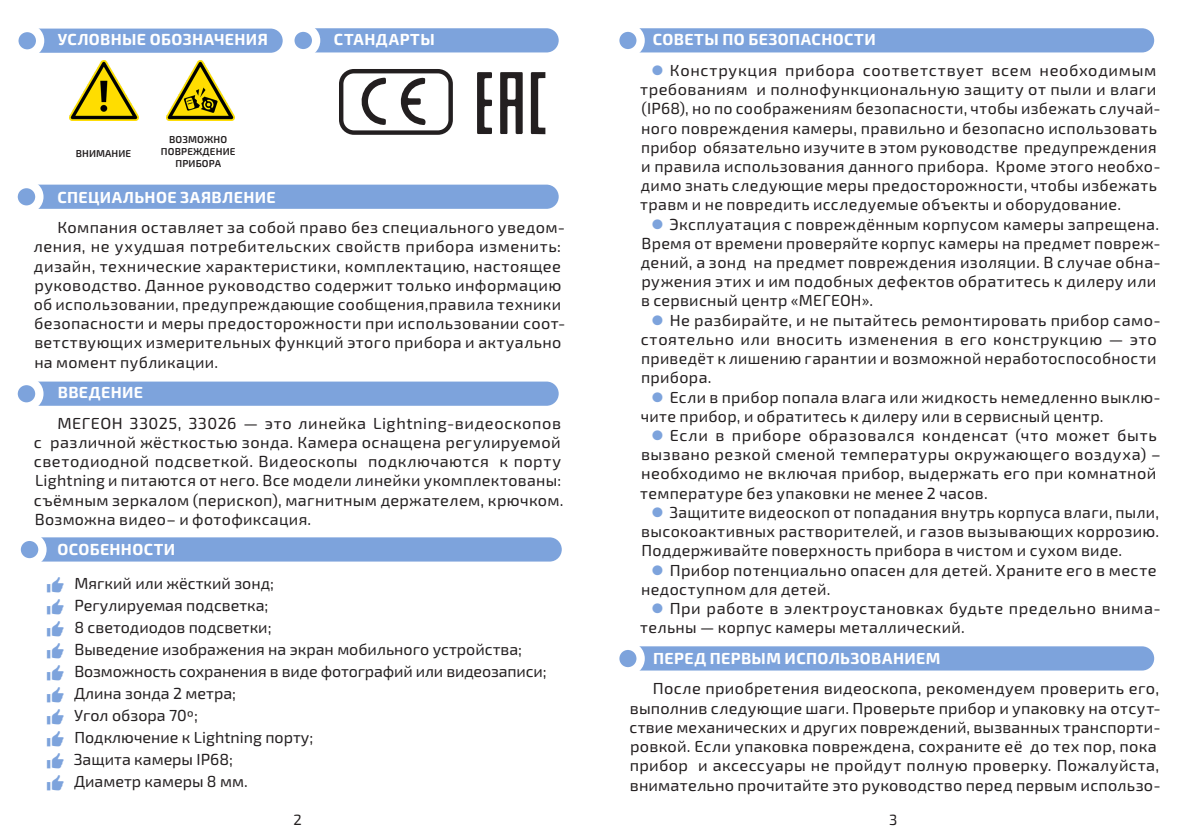
<style>
.page{position:relative;width:1191px;height:840px;background:#fff}
.page>*{position:absolute;margin:0;border:0;box-sizing:border-box;transform-origin:0 0}
.t1{font:16px/19.2px "Exo 2.0";letter-spacing:.02em;color:#231f20}
.t2{font:16px/22px "Exo 2.0";color:#231f20}
.t3{font:700 16px "Exo 2.0";letter-spacing:.02em;color:#fff}
.t4{font:16px/30.6px "Exo 2.0";letter-spacing:.045em;color:#231f20}
.t5{font:14.8px "Exo 2.0";color:#231f20}
.t6{font:600 10px/12px "Exo 2.0";letter-spacing:.015em;color:#231f20;text-align:center}
.s1{font-weight:700;color:#fff}
.s2{color:#7da3dc}
</style>
<div class="page">
<svg style="left:38px;top:184px;width:521px;height:25px;background:#81a6dd"></svg>
<svg style="left:14px;top:184px;width:25px;height:25px"></svg>
<div style="left:9px;top:180px;width:35px;height:34px;border:8px solid #fff;border-radius:50%"></div>
<svg style="left:39px;top:28px;width:244px;height:25px;background:#82a7dd"></svg>
<svg style="left:14px;top:28px;width:26px;height:25px"></svg>
<div style="left:10px;top:24px;width:34px;height:34px;border:8px solid #fff;border-radius:50%"></div>
<svg style="left:315px;top:28px;width:244px;height:25px;background:#82a7dd"></svg>
<div style="left:290px;top:28px;width:26px;height:25px;background:#7da3dc;border-radius:50%"></div>
<div style="left:286px;top:24px;width:34px;height:33px;border:8px solid #fff;border-radius:50%"></div>
<svg style="left:38px;top:381px;width:521px;height:25px;background:#81a6dd"></svg>
<svg style="left:14px;top:381px;width:25px;height:25px"></svg>
<div style="left:9px;top:376px;width:35px;height:34px;border:8px solid #fff;border-radius:50%"></div>
<svg style="left:42px;top:537px;width:520px;height:25px;background:#81a6dd"></svg>
<svg style="left:17px;top:536px;width:25px;height:26px"></svg>
<div style="left:13px;top:532px;width:34px;height:34px;border:8px solid #fff;border-radius:50%"></div>
<div style="left:339px;top:69px;width:114px;height:66px;border:4px solid #231f20;border-radius:13px"></div>
<svg style="left:531px;top:72px;width:14px;height:63px"></svg>
<svg style="left:500px;top:72px;width:23px;height:63px"></svg>
<svg style="left:477px;top:72px;width:15px;height:62px"></svg>
<svg style="left:400px;top:78px;width:26px;height:47px"></svg>
<svg style="left:361px;top:77px;width:25px;height:48px"></svg>
<img style="left:69px;top:60px;width:69px;height:60px">
<img style="left:166px;top:61px;width:69px;height:59px">
<svg style="left:640px;top:28px;width:515px;height:25px;background:#82a6dd"></svg>
<svg style="left:615px;top:28px;width:25px;height:25px"></svg>
<div style="left:611px;top:24px;width:34px;height:33px;border:8px solid #fff;border-radius:50%"></div>
<svg style="left:640px;top:646px;width:515px;height:25px;background:#81a6dd"></svg>
<svg style="left:615px;top:645px;width:25px;height:26px"></svg>
<div style="left:611px;top:641px;width:34px;height:34px;border:8px solid #fff;border-radius:50%"></div>
<p class="t3" style="left:58px;top:30px;width:212px">УСЛОВНЫЕ ОБОЗНАЧЕНИЯ</p>
<p class="t3" style="left:334px;top:30px;width:102px">СТАНДАРТЫ</p>
<p class="t6" style="left:76px;top:147px;width:57px">ВНИМАНИЕ</p>
<p class="t6" style="left:161px;top:133px;width:76px">ВОЗМОЖНО<br>ПОВРЕЖДЕНИЕ<br>ПРИБОРА</p>
<p class="t3" style="left:57px;top:187px;width:220px">СПЕЦИАЛЬНОЕ ЗАЯВЛЕНИЕ</p>
<p class="t1" style="left:34px;top:218px;width:533px;text-indent:24px">Компания оставляет за собой право без специального уведом&shy;ления, не ухудшая потребительских свойств прибора изменить: дизайн, технические характеристики, комплектацию, настоящее руководство. Данное руководство содержит только информацию об использовании, предупреждающие сообщения,правила техники безопасности и меры предосторожности при использовании соот&shy;ветствующих измерительных функций этого прибора и актуально на момент публикации.</p>
<p class="t3" style="left:58px;top:383px;width:87px">ВВЕДЕНИЕ</p>
<p class="t1" style="left:34px;top:413px;width:531px;text-indent:24px">МЕГЕОН 33025, 33026 — это линейка Lightning-видеоскопов с различной жёсткостью зонда. Камера оснащена регулируемой светодиодной подсветкой. Видеоскопы подключаются к порту Lightning и питаются от него. Все модели линейки укомплектованы: съёмным зеркалом (перископ), магнитным держателем, крючком.<br>Возможна видео– и фотофиксация.</p>
<p class="t3" style="left:57px;top:540px;width:119px">ОСОБЕННОСТИ</p>
<p class="t2" style="left:74px;top:572px;width:474px">Мягкий или жёсткий зонд;<br>Регулируемая подсветка;<br>8 светодиодов подсветки;<br>Выведение изображения на экран мобильного устройства;<br>Возможность сохранения в виде фотографий или видеозаписи;<br>Длина зонда 2 метра;<br>Угол обзора 70º;<br>Подключение к Lightning порту;<br>Защита камеры IP68;<br>Диаметр камеры 8 мм.</p>
<p class="t4" style="left:651px;top:25px;width:507px"><span class="s1">СОВЕТЫ ПО БЕЗОПАСНОСТИ<br></span><span class="s2">⚫</span> Конструкция прибора соответствует всем необходимым</p>
<p class="t1" style="left:640px;top:80px;width:522px">требованиям и полнофункциональную защиту от пыли и влаги (IP68), но по соображениям безопасности, чтобы избежать случай&shy;ного повреждения камеры, правильно и безопасно использовать прибор обязательно изучите в этом руководстве предупреждения и правила использования данного прибора. Кроме этого необхо&shy;димо знать следующие меры предосторожности, чтобы избежать травм и не повредить исследуемые объекты и оборудование.</p>
<p class="t1" style="left:641px;top:214px;width:521px;text-indent:10px"><span class="s2">⚫</span> Эксплуатация с повреждённым корпусом камеры запрещена.<br>Время от времени проверяйте корпус камеры на предмет повреж&shy;дений, а зонд на предмет повреждения изоляции. В случае обна&shy;ружения этих и им подобных дефектов обратитесь к дилеру или в сервисный центр «МЕГЕОН».</p>
<p class="t1" style="left:640px;top:310px;width:521px;text-indent:10px"><span class="s2">⚫</span> Не разбирайте, и не пытайтесь ремонтировать прибор само&shy;стоятельно или вносить изменения в его конструкцию — это приведёт к лишению гарантии и возможной неработоспособности прибора.</p>
<p class="t1" style="left:640px;top:387px;width:521px;text-indent:10px"><span class="s2">⚫</span> Если в прибор попала влага или жидкость немедленно выклю&shy;чите прибор, и обратитесь к дилеру или в сервисный центр.</p>
<p class="t1" style="left:640px;top:426px;width:522px;text-indent:11px"><span class="s2">⚫</span> Если в приборе образовался конденсат (что может быть вызвано резкой сменой температуры окружающего воздуха) – необходимо не включая прибор, выдержать его при комнатной температуре без упаковки не менее 2 часов.</p>
<p class="t1" style="left:641px;top:502px;width:519px;text-align:justify;text-indent:10px"><span class="s2">⚫</span> Защитите видеоскоп от попадания внутрь корпуса влаги, пыли, высокоактивных растворителей, и газов вызывающих коррозию.<br>Поддерживайте поверхность прибора в чистом и сухом виде.</p>
<p class="t1" style="left:641px;top:560px;width:517px;text-indent:10px"><span class="s2">⚫</span> Прибор потенциально опасен для детей. Храните его в месте недоступном для детей.</p>
<p class="t1" style="left:640px;top:598px;width:522px;text-indent:11px"><span class="s2">⚫</span> При работе в электроустановках будьте предельно внима&shy;тельны — корпус камеры металлический.</p>
<p class="t3" style="left:653px;top:648px;width:288px">ПЕРЕД ПЕРВЫМ ИСПОЛЬЗОВАНИЕМ</p>
<p class="t1" style="left:629px;top:679px;width:533px;text-indent:24px">После приобретения видеоскопа, рекомендуем проверить его, выполнив следующие шаги. Проверьте прибор и упаковку на отсут&shy;ствие механических и других повреждений, вызванных транспорти&shy;ровкой. Если упаковка повреждена, сохраните её до тех пор, пока прибор и аксессуары не пройдут полную проверку. Пожалуйста, внимательно прочитайте это руководство перед первым использо-</p>
<p class="t5" style="left:293px;top:810px;width:10px">2</p>
<p class="t5" style="left:889px;top:810px;width:10px">3</p>
</div>
